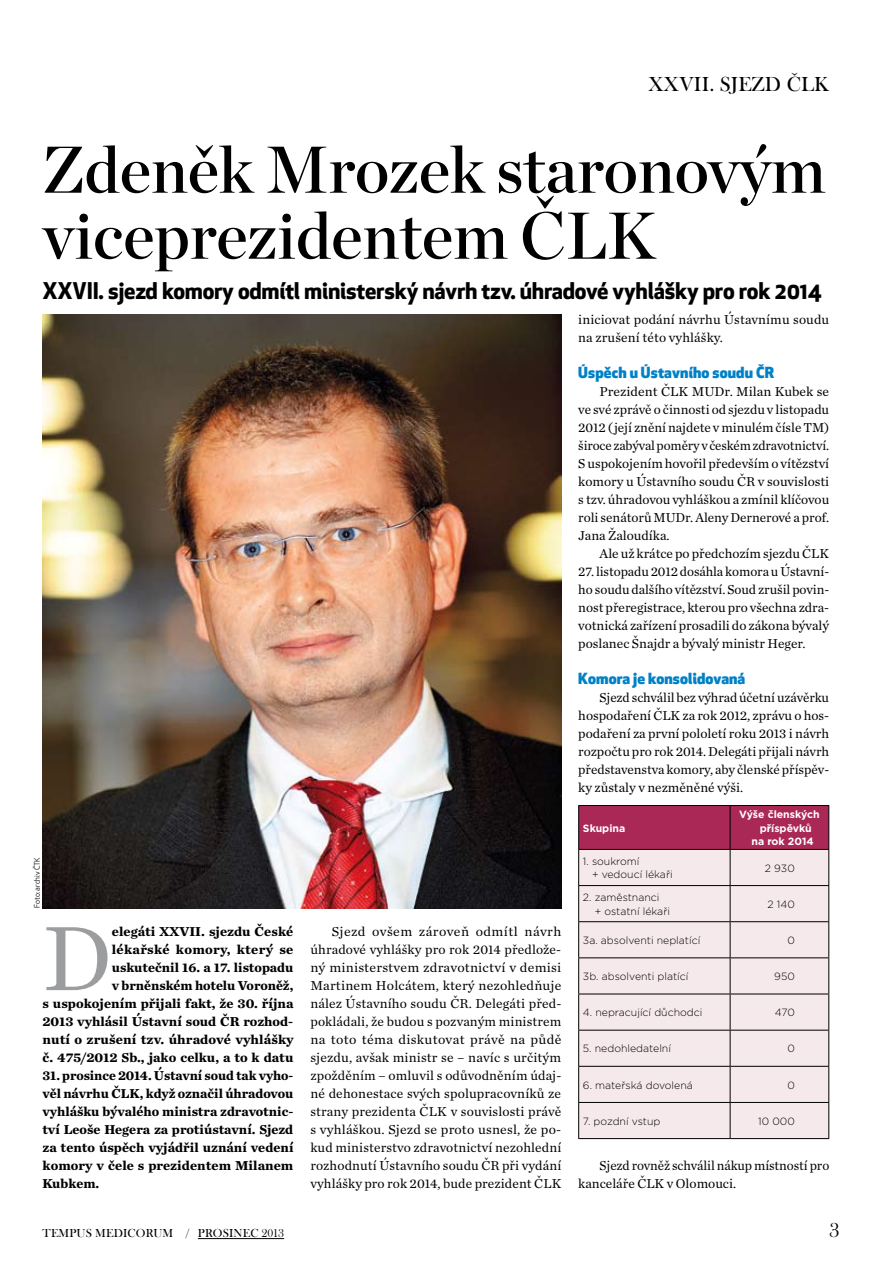
<style>
.page{position:relative;width:893px;height:1263px;background:#fff}
.page>*{position:absolute;margin:0;border:0;box-sizing:border-box;transform-origin:0 0}
.t1{font:95.55px "Chronicle Text G1";color:#9c9d9f}
.t2{font:66px/66px "Chronicle Display Semi";color:#000}
.t3{font:700 22.5px "Apex New";letter-spacing:-.01em;color:#000}
.t4{font:21px "Baskerville Old Face DOT";letter-spacing:.015em;color:#000}
.t5{font:800 15px "Apex New";letter-spacing:.01em;color:#0081c6}
.t6{font:13.5px/18px "Chronicle Text G1";color:#000;text-align:justify}
.t7{font:700 13.5px/18px "Chronicle Text G1";letter-spacing:.005em;color:#000;text-align:right}
.t8{font:12px "Baskerville Old Face DOT";letter-spacing:.015em;color:#000}
.t9{font:300 10.5px/13.5px "Gotham";color:#000}
.t10{font:700 10.5px "Gotham";color:#fff}
.t11{font:7.5px "Apex New";color:#000}
</style>
<div class="page">
<hr style="left:198px;top:1238px;width:86px;height:1px;background:#000">
<img style="left:43px;top:315px;width:518px;height:594px">
<div style="left:579px;top:806px;width:249px;height:43px;background:#aa2855"></div>
<div style="left:579px;top:850px;width:249px;height:288px;background:#f6e9eb"></div>
<hr style="left:578px;top:805px;width:152px;height:1px;background:#000">
<hr style="left:578px;top:806px;width:1px;height:43px;background:#000">
<hr style="left:730px;top:805px;width:99px;height:1px;background:#000">
<hr style="left:730px;top:806px;width:1px;height:43px;background:#000">
<hr style="left:828px;top:806px;width:1px;height:43px;background:#000">
<hr style="left:578px;top:849px;width:152px;height:1px;background:#000">
<hr style="left:578px;top:850px;width:1px;height:35px;background:#000">
<hr style="left:730px;top:849px;width:99px;height:1px;background:#000">
<hr style="left:730px;top:850px;width:1px;height:35px;background:#000">
<hr style="left:828px;top:850px;width:1px;height:35px;background:#000">
<hr style="left:578px;top:885px;width:152px;height:1px;background:#000">
<hr style="left:578px;top:886px;width:1px;height:35px;background:#000">
<hr style="left:730px;top:885px;width:99px;height:1px;background:#000">
<hr style="left:730px;top:886px;width:1px;height:35px;background:#000">
<hr style="left:828px;top:886px;width:1px;height:35px;background:#000">
<hr style="left:578px;top:921px;width:152px;height:1px;background:#000">
<hr style="left:578px;top:922px;width:1px;height:35px;background:#000">
<hr style="left:730px;top:921px;width:99px;height:1px;background:#000">
<hr style="left:730px;top:922px;width:1px;height:35px;background:#000">
<hr style="left:828px;top:922px;width:1px;height:35px;background:#000">
<hr style="left:578px;top:957px;width:152px;height:1px;background:#000">
<hr style="left:578px;top:958px;width:1px;height:36px;background:#000">
<hr style="left:730px;top:957px;width:99px;height:1px;background:#000">
<hr style="left:730px;top:958px;width:1px;height:36px;background:#000">
<hr style="left:828px;top:958px;width:1px;height:36px;background:#000">
<hr style="left:578px;top:994px;width:152px;height:1px;background:#000">
<hr style="left:578px;top:994px;width:1px;height:36px;background:#000">
<hr style="left:730px;top:994px;width:99px;height:1px;background:#000">
<hr style="left:730px;top:994px;width:1px;height:36px;background:#000">
<hr style="left:828px;top:994px;width:1px;height:36px;background:#000">
<hr style="left:578px;top:1030px;width:152px;height:1px;background:#000">
<hr style="left:578px;top:1030px;width:1px;height:36px;background:#000">
<hr style="left:730px;top:1030px;width:99px;height:1px;background:#000">
<hr style="left:730px;top:1030px;width:1px;height:36px;background:#000">
<hr style="left:828px;top:1030px;width:1px;height:36px;background:#000">
<hr style="left:578px;top:1066px;width:152px;height:1px;background:#000">
<hr style="left:578px;top:1067px;width:1px;height:35px;background:#000">
<hr style="left:730px;top:1066px;width:99px;height:1px;background:#000">
<hr style="left:730px;top:1067px;width:1px;height:35px;background:#000">
<hr style="left:828px;top:1067px;width:1px;height:35px;background:#000">
<hr style="left:578px;top:1102px;width:152px;height:1px;background:#000">
<hr style="left:578px;top:1103px;width:1px;height:35px;background:#000">
<hr style="left:730px;top:1102px;width:99px;height:1px;background:#000">
<hr style="left:730px;top:1103px;width:1px;height:35px;background:#000">
<hr style="left:828px;top:1103px;width:1px;height:35px;background:#000">
<hr style="left:578px;top:1138px;width:152px;height:1px;background:#000">
<hr style="left:730px;top:1138px;width:99px;height:1px;background:#000">
<h3 class="t4" style="left:648px;top:73px;width:154px">XXVII . SJEZD ČLK</h3>
<h2 class="t2" style="left:43px;top:132px;width:785px">Zdeněk Mrozek staronovým viceprezidentem ČLK</h2>
<h3 class="t3" style="left:43px;top:274px;width:781px">XXVII. sjezd komory odmítl ministerský návrh tzv. úhradové vyhlášky pro rok 2014</h3>
<p class="t6" style="left:578px;top:310px;width:252px">iniciovat podání návrhu Ústavnímu soudu na zrušení této vyhlášky.</p>
<p class="t5" style="left:578px;top:362px;width:197px">Úspěch u Ústavního soudu ČR</p>
<p class="t6" style="left:578px;top:382px;width:252px;text-indent:21px">Prezident ČLK MUDr. Milan Kubek se ve své zprávě o činnosti od sjezdu v listopadu 2012 (její znění najdete v minulém čísle TM) široce zabýval poměry v českém zdravotnictví.<br>S uspokojením hovořil především o vítězství komory u Ústavního soudu ČR v souvislosti s tzv. úhradovou vyhláškou a zmínil klíčovou roli senátorů MUDr. Aleny Dernerové a prof.<br>Jana Žaloudíka.</p>
<p class="t6" style="left:600px;top:544px;width:231px">Ale už krátce po předchozím sjezdu ČLK</p>
<p class="t6" style="left:578px;top:562px;width:252px">27. listopadu 2012 dosáhla komora u Ústavní&shy;ho soudu dalšího vítězství. Soud zrušil povin&shy;nost přeregistrace, kterou pro všechna zdra&shy;votnická zařízení prosadili do zákona bývalý poslanec Šnajdr a bývalý ministr Heger.</p>
<p class="t5" style="left:578px;top:668px;width:168px">Komora je konsolidovaná</p>
<p class="t6" style="left:578px;top:688px;width:252px;text-indent:21px">Sjezd schválil bez výhrad účetní uzávěrku hospodaření ČLK za rok 2012, zprávu o hos&shy;podaření za první pololetí roku 2013 i návrh rozpočtu pro rok 2014. Delegáti přijali návrh představenstva komory, aby členské příspěv&shy;ky zůstaly v nezměněné výši.</p>
<p class="t10" style="left:583px;top:821px;width:44px">Skupina</p>
<p class="t10" style="left:739px;top:807px;width:82px">Výše členských</p>
<p class="t10" style="left:760px;top:821px;width:54px">příspěvků</p>
<p class="t10" style="left:751px;top:834px;width:64px">na rok 2014</p>
<p class="t11" style="left:33px;top:908px;width:52px;rotate:-90deg">Foto: archiv ČTK</p>
<p class="t7" style="left:43px;top:922px;width:252px">elegáti XXVII. sjezdu České<br>lékařské komory, který se uskutečnil 16. a 17. listopadu<br>v brněnském hotelu Voroněž,<br>s uspokojením přijali fakt, že 30. října 2013 vyhlásil Ústavní soud ČR rozhod&shy;nutí o zrušení tzv. úhradové vyhlášky č. 475/2012 Sb., jako celku, a to k datu</p>
<p class="t7" style="left:43px;top:1066px;width:253px;text-align:justify">31. prosince 2014. Ústavní soud tak vyho&shy;věl návrhu ČLK, když označil úhradovou vyhlášku bývalého ministra zdravotnic&shy;tví Leoše Hegera za protiústavní. Sjezd za tento úspěch vyjádřil uznání vedení komory v čele s prezidentem Milanem Kubkem.</p>
<h1 class="t1" style="left:43px;top:886px;width:71px">D</h1>
<p class="t6" style="left:310px;top:922px;width:253px;text-indent:21px">Sjezd ovšem zároveň odmítl návrh úhradové vyhlášky pro rok 2014 předlože&shy;ný ministerstvem zdravotnictví v demisi Martinem Holcátem, který nezohledňuje nález Ústavního soudu ČR. Delegáti před&shy;pokládali, že budou s pozvaným ministrem na toto téma diskutovat právě na půdě sjezdu, avšak ministr se – navíc s určitým zpožděním – omluvil s odůvodněním údaj&shy;né dehonestace svých spolupracovníků ze strany prezidenta ČLK v souvislosti právě s vyhláškou. Sjezd se proto usnesl, že po&shy;kud ministerstvo zdravotnictví nezohlední rozhodnutí Ústavního soudu ČR při vydání vyhlášky pro rok 2014, bude prezident ČLK</p>
<p class="t9" style="left:592px;top:854px;width:82px;text-indent:-9px">1. soukromí<br>+ vedoucí lékaři</p>
<p class="t9" style="left:765px;top:861px;width:31px">2 930</p>
<p class="t9" style="left:595px;top:890px;width:77px;text-indent:-12px">2. zaměstnanci<br>+ ostatní lékaři</p>
<p class="t9" style="left:767px;top:897px;width:29px">2 140</p>
<p class="t9" style="left:583px;top:933px;width:119px">3a. absolventi neplatící</p>
<p class="t9" style="left:787px;top:933px;width:9px">0</p>
<p class="t9" style="left:583px;top:969px;width:107px">3b. absolventi platící</p>
<p class="t9" style="left:774px;top:969px;width:22px">950</p>
<p class="t9" style="left:583px;top:1005px;width:121px">4. nepracující důchodci</p>
<p class="t9" style="left:775px;top:1005px;width:21px">470</p>
<p class="t9" style="left:583px;top:1042px;width:90px">5. nedohledatelní</p>
<p class="t9" style="left:787px;top:1042px;width:9px">0</p>
<p class="t9" style="left:583px;top:1078px;width:111px">6. mateřská dovolená</p>
<p class="t9" style="left:787px;top:1078px;width:9px">0</p>
<p class="t9" style="left:583px;top:1114px;width:79px">7. pozdní vstup</p>
<p class="t9" style="left:758px;top:1114px;width:38px">10 000</p>
<p class="t6" style="left:578px;top:1156px;width:252px;text-indent:21px">Sjezd rovněž schválil nákup místností pro kanceláře ČLK v Olomouci.</p>
<p class="t8" style="left:43px;top:1227px;width:243px">TEMPUS MEDICORUM / PROSINEC 2013</p>
<h3 class="t4" style="left:829px;top:1219px;width:12px">3</h3>
</div>
